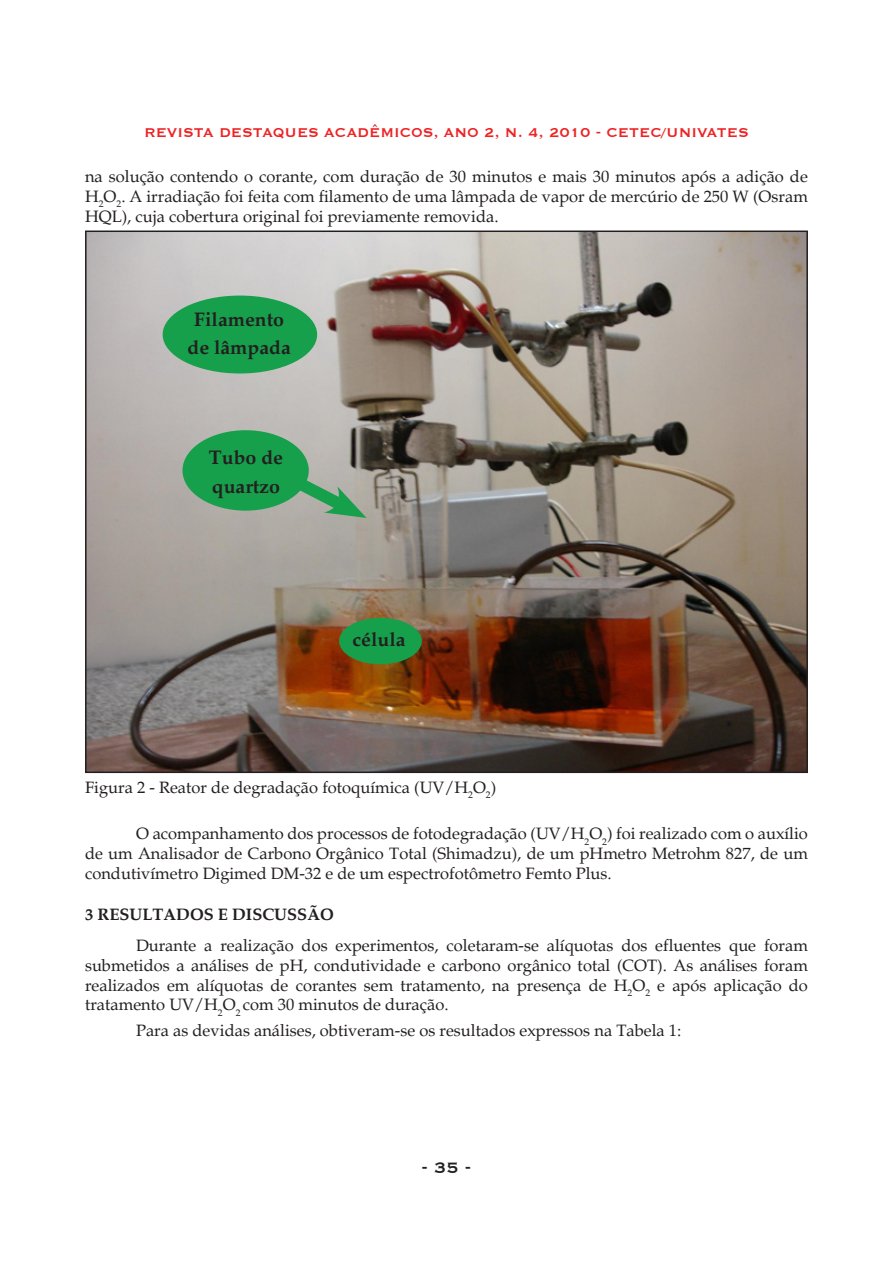
<style>
.page{position:relative;width:893px;height:1263px;background:#fff}
.page>*{position:absolute;margin:0;border:0;box-sizing:border-box;transform-origin:0 0}
.t1{font:700 19.5px/29px "Palatino";color:#231f20;text-align:center}
.t2{font:700 19.5px "Copperplate Gothic BT";color:#231f20}
.t3{font:16.5px/19.8px "Palatino";color:#231f20;text-align:justify}
.t4{font:700 16.5px "Copperplate Gothic BT";color:#ee2123}
.t5{font:700 16.5px "Palatino";color:#231f20}
</style>
<div class="page">
<img style="left:88px;top:233px;width:717px;height:537px">
<div style="left:163px;top:296px;width:154px;height:77px;background:#16a04b;border-radius:50%"></div>
<div style="left:182px;top:430px;width:127px;height:81px;background:#16a04b;border-radius:50%"></div>
<div style="left:339px;top:618px;width:83px;height:46px;background:#16a04b;border-radius:50%"></div>
<svg style="left:283px;top:467px;width:84px;height:56px;background:#7ea989"></svg>
<p class="t4" style="left:144px;top:124px;width:606px">REVISTA DESTAQUES ACADÊMICOS, ANO 2, N. 4, 2010 - CETEC/UNIVATES</p>
<p class="t3" style="left:85px;top:167px;width:724px">na solução contendo o corante, com duração de 30 minutos e mais 30 minutos após a adição de H<sub>2</sub>O<sub>2</sub>. A irradiação foi feita com filamento de uma lâmpada de vapor de mercúrio de 250 W (Osram HQL), cuja cobertura original foi previamente removida.</p>
<p class="t1" style="left:187px;top:305px;width:105px">Filamento de lâmpada</p>
<p class="t1" style="left:209px;top:443px;width:76px;text-align:left">Tubo de quartzo</p>
<p class="t1" style="left:353px;top:625px;width:55px">célula</p>
<p class="t3" style="left:85px;top:778px;width:413px">Figura 2 - Reator de degradação fotoquímica (UV/H<sub>2</sub>O<sub>2</sub>)</p>
<p class="t3" style="left:85px;top:824px;width:724px;text-indent:51px">O acompanhamento dos processos de fotodegradação (UV/H<sub>2</sub>O<sub>2</sub>) foi realizado com o auxílio de um Analisador de Carbono Orgânico Total (Shimadzu), de um pHmetro Metrohm 827, de um condutivímetro Digimed DM-32 e de um espectrofotômetro Femto Plus.</p>
<p class="t5" style="left:85px;top:905px;width:250px">3 RESULTADOS E DISCUSSÃO</p>
<p class="t3" style="left:85px;top:936px;width:724px;text-indent:51px">Durante a realização dos experimentos, coletaram-se alíquotas dos efluentes que foram submetidos a análises de pH, condutividade e carbono orgânico total (COT). As análises foram realizados em alíquotas de corantes sem tratamento, na presença de H<sub>2</sub>O<sub>2</sub> e após aplicação do tratamento UV/H<sub>2</sub>O<sub>2</sub> com 30 minutos de duração.</p>
<p class="t3" style="left:136px;top:1020px;width:547px">Para as devidas análises, obtiveram-se os resultados expressos na Tabela 1:</p>
<p class="t2" style="left:422px;top:1157px;width:51px">- 35 -</p>
</div>
